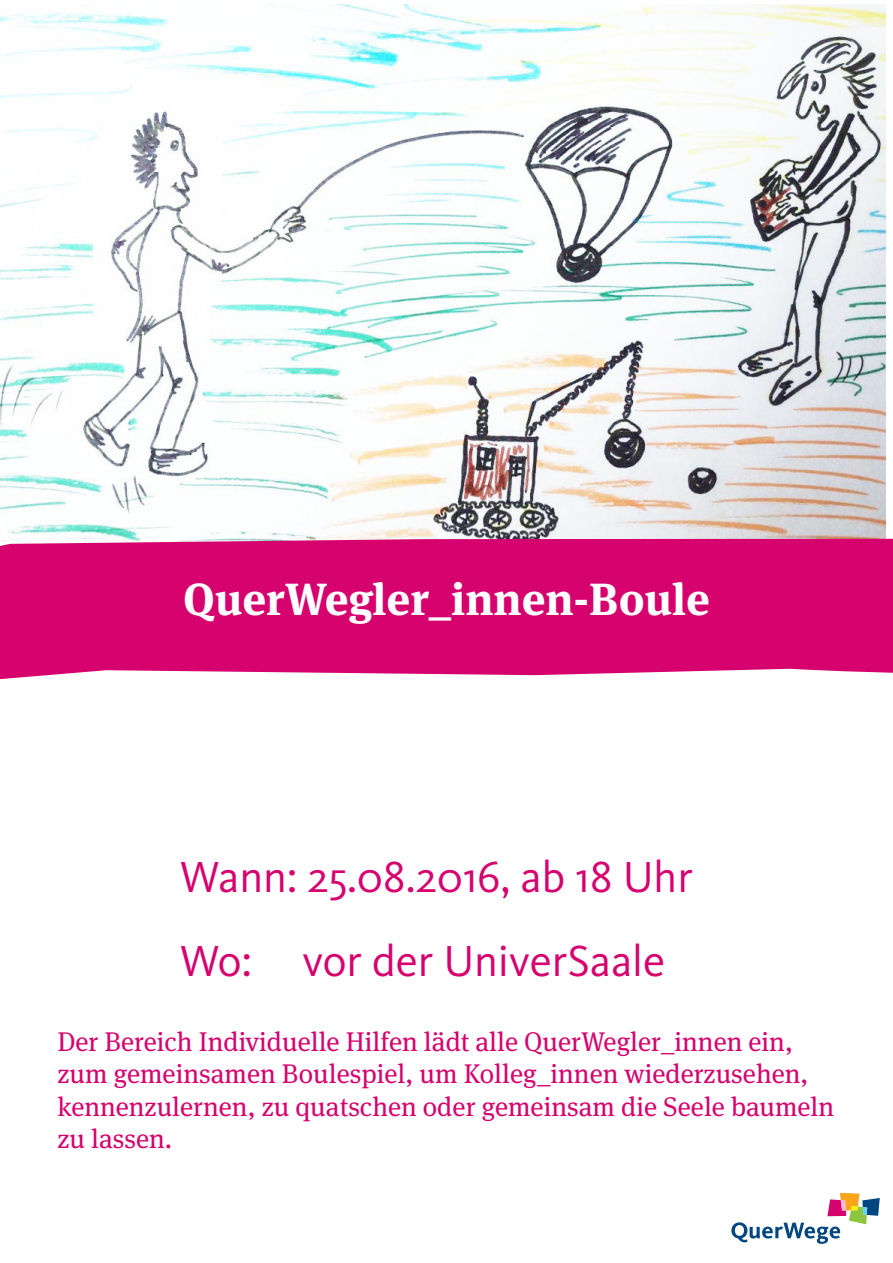
<style>
.page{position:relative;width:893px;height:1263px;background:#fff}
.page>*{position:absolute;margin:0;border:0;box-sizing:border-box;transform-origin:0 0}
.t1{font:45px "Kievit Pro";color:#d6026d}
.t2{font:700 45px "Meta Serif Pro";color:#fff}
.t3{font:27px/32.4px "Meta Serif Pro";color:#d6026d}
</style>
<div class="page">
<svg style="left:731px;top:1193px;width:149px;height:51px"></svg>
<img style="left:0;top:4px;width:885px;height:530px">
<svg style="left:0;top:534px;width:893px;height:146px;background:#d81879"></svg>
<p class="t2" style="left:183px;top:564px;width:528px">QuerWegler_innen-Boule</p>
<p class="t1" style="left:180px;top:850px;width:514px">Wann: 25.08.2016, ab 18 Uhr</p>
<p class="t1" style="left:180px;top:934px;width:486px">Wo: vor der UniverSaale</p>
<p class="t3" style="left:57px;top:1024px;width:778px">Der Bereich Individuelle Hilfen lädt alle QuerWegler_innen ein, zum gemeinsamen Boulespiel, um Kolleg_innen wiederzusehen, kennenzulernen, zu quatschen oder gemeinsam die Seele baumeln zu lassen.</p>
</div>
